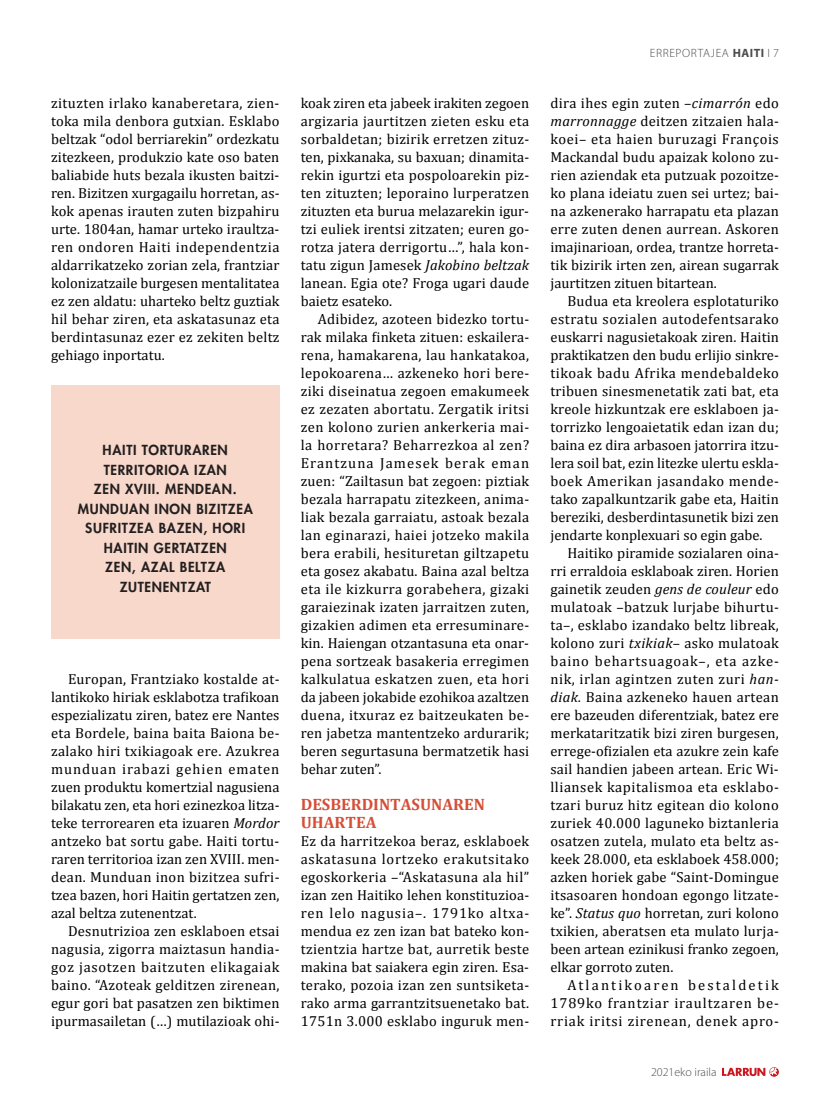
<style>
.page{position:relative;width:830px;height:1106px;background:#fff}
.page>*{position:absolute;margin:0;border:0;box-sizing:border-box;transform-origin:0 0}
.t1{font:700 16.5px/18px "Cambria";color:#d54f37}
.t2{font:14.55px/18px "Cambria";letter-spacing:.005em;color:#000001;text-align:justify}
.t3{font:800 13.5px "Futura Std";letter-spacing:.05em;color:#231f20}
.t4{font:300 12px "Myriad Pro";letter-spacing:.05em;color:#4b4c4d}
.t5{font:300 12px "Myriad Pro";letter-spacing:.005em;color:#4b4c4d}
.s1{font-style:italic}
.s2{font-weight:700}
</style>
<div class="page">
<svg style="left:722px;top:1067px;width:56px;height:9px"></svg>
<div style="left:51px;top:385px;width:228px;height:253px;background:#f7d8ca"></div>
<p class="t2" style="left:51px;top:94px;width:230px">zituzten irlako kanaberetara, zien&shy;toka mila denbora gutxian. Esklabo beltzak “odol berriarekin” ordezkatu zitezkeen, produkzio kate oso baten baliabide huts bezala ikusten baitzi&shy;ren. Bizitzen xurgagailu horretan, as&shy;kok apenas irauten zuten bizpahiru urte. 1804an, hamar urteko iraultza&shy;ren ondoren Haiti independentzia aldarrikatzeko zorian zela, frantziar kolonizatzaile burgesen mentalitatea ez zen aldatu: uharteko beltz guztiak hil behar ziren, eta askatasunaz eta berdintasunaz ezer ez zekiten beltz gehiago inportatu.</p>
<p class="t3" style="left:103px;top:442px;width:17px">HAITI</p>
<p class="t3" style="left:142px;top:442px;width:28px">TORTURAREN</p>
<p class="t3" style="left:104px;top:461px;width:8px">TERRIT</p>
<p class="t3" style="left:145px;top:461px;width:58px">ORIOA IZAN</p>
<p class="t3" style="left:94px;top:481px;width:10px">ZEN</p>
<p class="t3" style="left:125px;top:481px;width:51px">XVIII. MENDEAN</p>
<p class="t3" style="left:232px;top:481px;width:5px">.</p>
<p class="t3" style="left:78px;top:500px;width:23px">MUNDUAN</p>
<p class="t3" style="left:154px;top:500px;width:58px">INON BIZITZEA</p>
<p class="t3" style="left:85px;top:520px;width:33px">SUFRITZEA</p>
<p class="t3" style="left:159px;top:520px;width:18px">BAZEN</p>
<p class="t3" style="left:203px;top:520px;width:37px">, HORI</p>
<p class="t3" style="left:104px;top:539px;width:18px">HAITIN</p>
<p class="t3" style="left:154px;top:539px;width:20px">GERTATZEN</p>
<p class="t3" style="left:105px;top:559px;width:10px">ZEN</p>
<p class="t3" style="left:132px;top:559px;width:19px">, AZAL</p>
<p class="t3" style="left:180px;top:559px;width:17px">BELTZA</p>
<p class="t3" style="left:120px;top:578px;width:10px">ZUTENENTZAT</p>
<p class="t2" style="left:51px;top:670px;width:230px;text-indent:17px">Europan, Frantziako kostalde at&shy;lantikoko hiriak esklabotza trafikoan espezializatu ziren, batez ere Nantes eta Bordele, baina baita Baiona be&shy;zalako hiri txikiagoak ere. Azukrea munduan irabazi gehien ematen zuen produktu komertzial nagusiena bilakatu zen, eta hori ezinezkoa litza&shy;teke terrorearen eta izuaren <span class="s1">Mordor </span>antzeko bat sortu gabe. Haiti tortu&shy;raren territorioa izan zen XVIII. men&shy;dean. Munduan inon bizitzea sufri&shy;tzea bazen, hori Haitin gertatzen zen, azal beltza zutenentzat.</p>
<p class="t2" style="left:51px;top:922px;width:230px;text-indent:17px">Desnutrizioa zen esklaboen etsai nagusia, zigorra maiztasun handia&shy;goz jasotzen baitzuten elikagaiak baino. “Azoteak gelditzen zirenean, egur gori bat pasatzen zen biktimen ipurmasailetan (…) mutilazioak ohi-</p>
<p class="t2" style="left:300px;top:94px;width:230px">koak ziren eta jabeek irakiten zegoen argizaria jaurtitzen zieten esku eta sorbaldetan; bizirik erretzen zituz&shy;ten, pixkanaka, su baxuan; dinamita&shy;rekin igurtzi eta pospoloarekin piz&shy;ten zituzten; leporaino lurperatzen zituzten eta burua melazarekin igur&shy;tzi euliek irentsi zitzaten; euren go&shy;rotza jatera derrigortu…”, hala kon&shy;tatu zigun Jamesek <span class="s1">Jakobino beltzak </span>lanean. Egia ote? Froga ugari daude baietz esateko.</p>
<p class="t2" style="left:300px;top:310px;width:230px;text-indent:17px">Adibidez, azoteen bidezko tortu&shy;rak milaka finketa zituen: eskailera&shy;rena, hamakarena, lau hankatakoa, lepokoarena… azkeneko hori bere&shy;ziki diseinatua zegoen emakumeek ez zezaten abortatu. Zergatik iritsi zen kolono zurien ankerkeria mai&shy;la horretara? Beharrezkoa al zen?<br>Erantzuna Jamesek berak eman zuen: “Zailtasun bat zegoen: piztiak bezala harrapatu zitezkeen, anima&shy;liak bezala garraiatu, astoak bezala lan eginarazi, haiei jotzeko makila bera erabili, hesituretan giltzapetu eta gosez akabatu. Baina azal beltza eta ile kizkurra gorabehera, gizaki garaiezinak izaten jarraitzen zuten, gizakien adimen eta erresuminare&shy;kin. Haiengan otzantasuna eta onar&shy;pena sortzeak basakeria erregimen kalkulatua eskatzen zuen, eta hori da jabeen jokabide ezohikoa azaltzen duena, itxuraz ez baitzeukaten be&shy;ren jabetza mantentzeko ardurarik; beren segurtasuna bermatzetik hasi behar zuten”.</p>
<p class="t1" style="left:300px;top:795px;width:185px">DESBERDINTASUNAREN<br>UHARTEA</p>
<p class="t2" style="left:300px;top:832px;width:230px">Ez da harritzekoa beraz, esklaboek askatasuna lortzeko erakutsitako egoskorkeria –“Askatasuna ala hil” izan zen Haitiko lehen konstituzioa&shy;ren lelo nagusia–. 1791ko altxa&shy;mendua ez zen izan bat bateko kon&shy;tzientzia hartze bat, aurretik beste makina bat saiakera egin ziren. Esa&shy;terako, pozoia izan zen suntsiketa&shy;rako arma garrantzitsuenetako bat.<br>1751n 3.000 esklabo inguruk men-</p>
<p class="t4" style="left:649px;top:45px;width:130px">ERREPORTAJEA <span class="s2">HAITI</span> І 7</p>
<p class="t2" style="left:550px;top:94px;width:230px">dira ihes egin zuten <span class="s1">–cimarrón</span> edo <span class="s1">marronnagge</span> deitzen zitzaien hala&shy;koei– eta haien buruzagi François Mackandal budu apaizak kolono zu&shy;rien aziendak eta putzuak pozoitze&shy;ko plana ideiatu zuen sei urtez; bai&shy;na azkenerako harrapatu eta plazan erre zuten denen aurrean. Askoren imajinarioan, ordea, trantze horreta&shy;tik bizirik irten zen, airean sugarrak jaurtitzen zituen bitartean.</p>
<p class="t2" style="left:550px;top:292px;width:230px;text-indent:17px">Budua eta kreolera esplotaturiko estratu sozialen autodefentsarako euskarri nagusietakoak ziren. Haitin praktikatzen den budu erlijio sinkre&shy;tikoak badu Afrika mendebaldeko tribuen sinesmenetatik zati bat, eta kreole hizkuntzak ere esklaboen ja&shy;torrizko lengoaietatik edan izan du; baina ez dira arbasoen jatorrira itzu&shy;lera soil bat, ezin litezke ulertu eskla&shy;boek Amerikan jasandako mende&shy;tako zapalkuntzarik gabe eta, Haitin bereziki, desberdintasunetik bizi zen jendarte konplexuari so egin gabe.</p>
<p class="t2" style="left:550px;top:544px;width:230px;text-indent:17px">Haitiko piramide sozialaren oina&shy;rri erraldoia esklaboak ziren. Horien gainetik zeuden <span class="s1">gens de couleur</span> edo mulatoak –batzuk lurjabe bihurtu&shy;ta–, esklabo izandako beltz libreak, kolono zuri <span class="s1">txikiak</span>– asko mulatoak baino behartsuagoak–, eta azke&shy;nik, irlan agintzen zuten zuri <span class="s1">han&shy;diak.</span> Baina azkeneko hauen artean ere bazeuden diferentziak, batez ere merkataritzatik bizi ziren burgesen, errege-ofizialen eta azukre zein kafe sail handien jabeen artean. Eric Wi&shy;lliansek kapitalismoa eta esklabo&shy;tzari buruz hitz egitean dio kolono zuriek 40.000 laguneko biztanleria osatzen zutela, mulato eta beltz as&shy;keek 28.000, eta esklaboek 458.000; azken horiek gabe “Saint-Domingue itsasoaren hondoan egongo litzate&shy;ke”. <span class="s1">Status quo</span> horretan, zuri kolono txikien, aberatsen eta mulato lurja&shy;been artean ezinikusi franko zegoen, elkar gorroto zuten.</p>
<p class="t2" style="left:550px;top:976px;width:230px;text-indent:17px">Atlantikoaren bestaldetik 1789ko frantziar iraultzaren be&shy;rriak iritsi zirenean, denek apro-</p>
<p class="t5" style="left:650px;top:1065px;width:67px">2021eko iraila</p>
</div>
